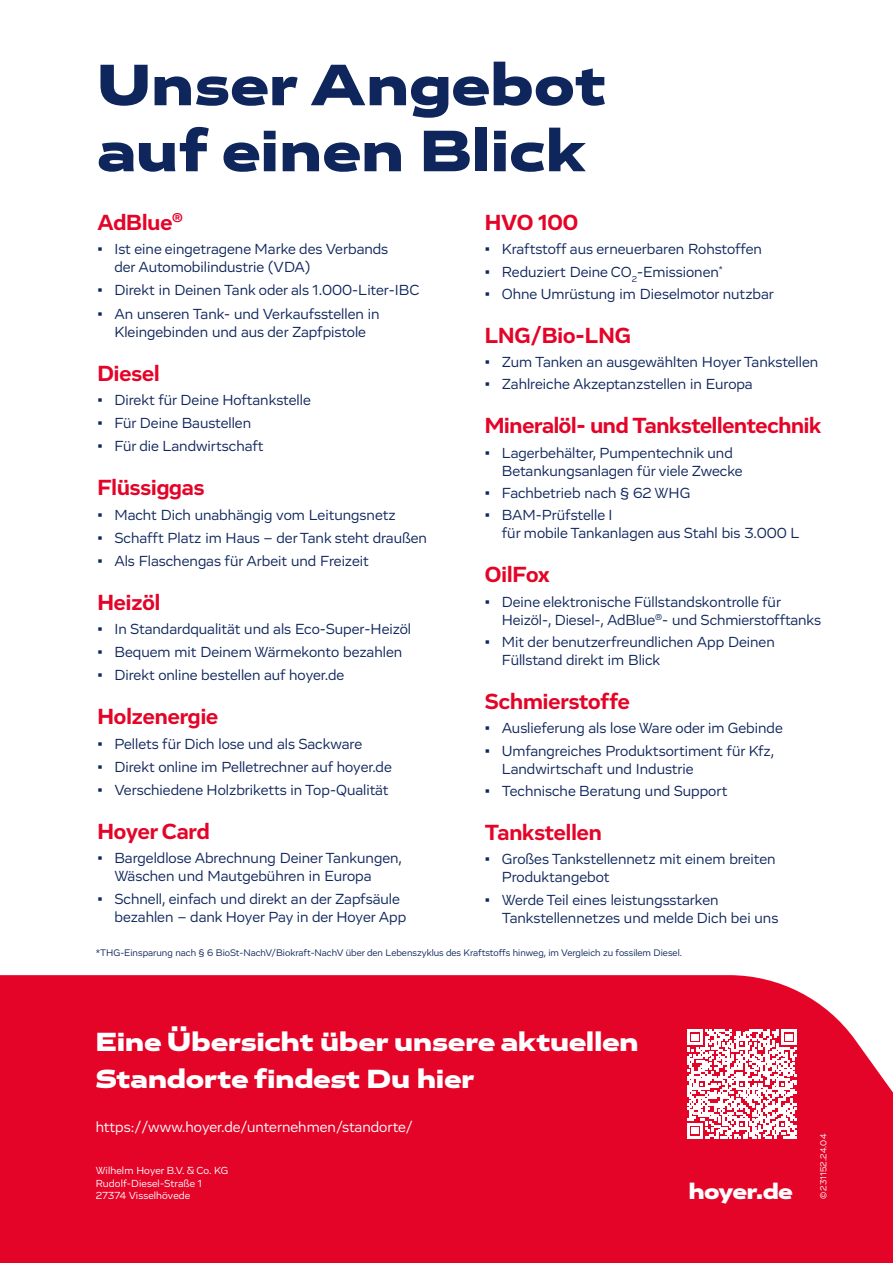
<style>
.page{position:relative;width:893px;height:1263px;background:#fff}
.page>*{position:absolute;margin:0;border:0;box-sizing:border-box;transform-origin:0 0}
.t1{font:900 60px/66px "Vito Wide";letter-spacing:.02em;color:#0f265c}
.t2{font:900 27px/37.5px "Vito Wide";letter-spacing:.01em;color:#fff}
.t3{font:700 22.5px "Vito";color:#e40428}
.t4{font:900 22.5px "Vito Wide";color:#fff}
.t5{font:15px/18px "Vito";color:#0f265c}
.t6{font:15px "Vito";color:#fff}
.t7{font:10.5px/12.6px "Vito";letter-spacing:.01em;color:#fff}
.t8{font:9.75px "Vito";color:#0f265c}
.t9{font:9px "Vito";color:#fff}
.s1{font-family:"Arial"}
</style>
<div class="page">
<div style="left:0;top:975px;width:893px;height:288px;background:#e40428"></div>
<svg style="left:687px;top:1029px;width:110px;height:110px"></svg>
<h1 class="t1" style="left:97px;top:51px;width:510px">Unser Angebot auf einen Blick</h1>
<h3 class="t3" style="left:97px;top:208px;width:87px">AdBlue<sup>®</sup></h3>
<p class="t5" style="left:114px;top:240px;width:275px;text-indent:-17px"><span class="s1">▪</span> Ist eine eingetragene Marke des Verbands der Automobilindustrie (VDA)</p>
<p class="t5" style="left:97px;top:281px;width:323px"><span class="s1">▪</span> Direkt in Deinen Tank oder als 1.000-Liter-IBC</p>
<p class="t5" style="left:97px;top:304px;width:284px;text-align:center"><span class="s1">▪</span> An unseren Tank- und Verkaufsstellen in<br>Kleingebinden und aus der Zapfpistole</p>
<h3 class="t3" style="left:97px;top:359px;width:64px">Diesel</h3>
<p class="t5" style="left:97px;top:391px;width:215px"><span class="s1">▪</span> Direkt für Deine Hoftankstelle</p>
<p class="t5" style="left:97px;top:414px;width:155px"><span class="s1">▪</span> Für Deine Baustellen</p>
<p class="t5" style="left:97px;top:437px;width:168px"><span class="s1">▪</span> Für die Landwirtschaft</p>
<h3 class="t3" style="left:97px;top:473px;width:108px">Flüssiggas</h3>
<p class="t5" style="left:97px;top:505px;width:300px"><span class="s1">▪</span> Macht Dich unabhängig vom Leitungsnetz</p>
<p class="t5" style="left:97px;top:528px;width:331px"><span class="s1">▪</span> Schafft Platz im Haus – der Tank steht draußen</p>
<p class="t5" style="left:97px;top:552px;width:273px"><span class="s1">▪</span> Als Flaschengas für Arbeit und Freizeit</p>
<h3 class="t3" style="left:97px;top:588px;width:64px">Heizöl</h3>
<p class="t5" style="left:97px;top:620px;width:315px"><span class="s1">▪</span> In Standardqualität und als Eco-Super-Heizöl</p>
<p class="t5" style="left:97px;top:643px;width:306px"><span class="s1">▪</span> Bequem mit Deinem Wärmekonto bezahlen</p>
<p class="t5" style="left:97px;top:666px;width:248px"><span class="s1">▪</span> Direkt online bestellen auf hoyer.de</p>
<h3 class="t3" style="left:97px;top:703px;width:122px">Holzenergie</h3>
<p class="t5" style="left:97px;top:735px;width:266px"><span class="s1">▪</span> Pellets für Dich lose und als Sackware</p>
<p class="t5" style="left:97px;top:758px;width:296px"><span class="s1">▪</span> Direkt online im Pelletrechner auf hoyer.de</p>
<p class="t5" style="left:97px;top:781px;width:293px"><span class="s1">▪</span> Verschiedene Holzbriketts in Top-Qualität</p>
<h3 class="t3" style="left:97px;top:817px;width:114px">Hoyer Card</h3>
<p class="t5" style="left:114px;top:849px;width:289px;text-indent:-17px"><span class="s1">▪</span> Bargeldlose Abrechnung Deiner Tankungen,<br>Wäschen und Mautgebühren in Europa</p>
<p class="t5" style="left:114px;top:890px;width:293px;text-indent:-17px"><span class="s1">▪</span> Schnell, einfach und direkt an der Zapfsäule bezahlen – dank Hoyer Pay in der Hoyer App</p>
<h3 class="t3" style="left:485px;top:208px;width:95px">HVO 100</h3>
<p class="t5" style="left:485px;top:240px;width:279px"><span class="s1">▪</span> Kraftstoff aus erneuerbaren Rohstoffen</p>
<p class="t5" style="left:485px;top:262px;width:240px"><span class="s1">▪</span> Reduziert Deine CO<sub>2</sub>-Emissionen<sup>*</sup></p>
<p class="t5" style="left:485px;top:285px;width:291px"><span class="s1">▪</span> Ohne Umrüstung im Dieselmotor nutzbar</p>
<h3 class="t3" style="left:485px;top:321px;width:148px">LNG/Bio-LNG</h3>
<p class="t5" style="left:485px;top:353px;width:335px"><span class="s1">▪</span> Zum Tanken an ausgewählten Hoyer Tankstellen</p>
<p class="t5" style="left:485px;top:375px;width:269px"><span class="s1">▪</span> Zahlreiche Akzeptanzstellen in Europa</p>
<h3 class="t3" style="left:485px;top:412px;width:338px">Mineralöl- und Tankstellentechnik</h3>
<p class="t5" style="left:502px;top:444px;width:242px;text-indent:-17px"><span class="s1">▪</span> Lagerbehälter, Pumpentechnik und<br>Betankungsanlagen für viele Zwecke</p>
<p class="t5" style="left:485px;top:484px;width:207px"><span class="s1">▪</span> Fachbetrieb nach § 62 WHG</p>
<p class="t5" style="left:502px;top:506px;width:299px;text-indent:-17px"><span class="s1">▪</span> BAM-Prüfstelle I<br>für mobile Tankanlagen aus Stahl bis 3.000 L</p>
<h3 class="t3" style="left:485px;top:561px;width:67px">OilFox</h3>
<p class="t5" style="left:502px;top:593px;width:321px;text-indent:-17px"><span class="s1">▪</span> Deine elektronische Füllstandskontrolle für<br>Heizöl-, Diesel-, AdBlue<sup>®</sup>- und Schmierstofftanks</p>
<p class="t5" style="left:502px;top:633px;width:275px;text-indent:-17px"><span class="s1">▪</span> Mit der benutzerfreundlichen App Deinen<br>Füllstand direkt im Blick</p>
<h3 class="t3" style="left:485px;top:687px;width:146px">Schmierstoffe</h3>
<p class="t5" style="left:485px;top:719px;width:300px"><span class="s1">▪</span> Auslieferung als lose Ware oder im Gebinde</p>
<p class="t5" style="left:502px;top:741px;width:274px;text-indent:-17px"><span class="s1">▪</span> Umfangreiches Produktsortiment für Kfz,<br>Landwirtschaft und Industrie</p>
<p class="t5" style="left:485px;top:782px;width:244px"><span class="s1">▪</span> Technische Beratung und Support</p>
<h3 class="t3" style="left:485px;top:818px;width:118px">Tankstellen</h3>
<p class="t5" style="left:502px;top:850px;width:275px;text-indent:-17px"><span class="s1">▪</span> Großes Tankstellennetz mit einem breiten<br>Produktangebot</p>
<p class="t5" style="left:502px;top:890px;width:278px;text-indent:-17px"><span class="s1">▪</span> Werde Teil eines leistungsstarken<br>Tankstellennetzes und melde Dich bei uns</p>
<p class="t8" style="left:96px;top:946px;width:588px">*THG-Einsparung nach § 6 BioSt-NachV/Biokraft-NachV über den Lebenszyklus des Kraftstoffs hinweg, im Vergleich zu fossilem Diesel.</p>
<h2 class="t2" style="left:96px;top:1022px;width:544px">Eine Übersicht über unsere aktuellen<br>Standorte findest Du hier</h2>
<p class="t6" style="left:96px;top:1118px;width:318px">https://www.hoyer.de/unternehmen/standorte/</p>
<p class="t7" style="left:96px;top:1164px;width:134px">Wilhelm Hoyer B.V. &amp; Co. KG<br>Rudolf-Diesel-Straße 1<br>27374 Visselhövede</p>
<h3 class="t4" style="left:689px;top:1177px;width:105px">hoyer.de</h3>
<p class="t9" style="left:818px;top:1199px;width:67px;rotate:-90deg">©231152.24.04</p>
</div>
